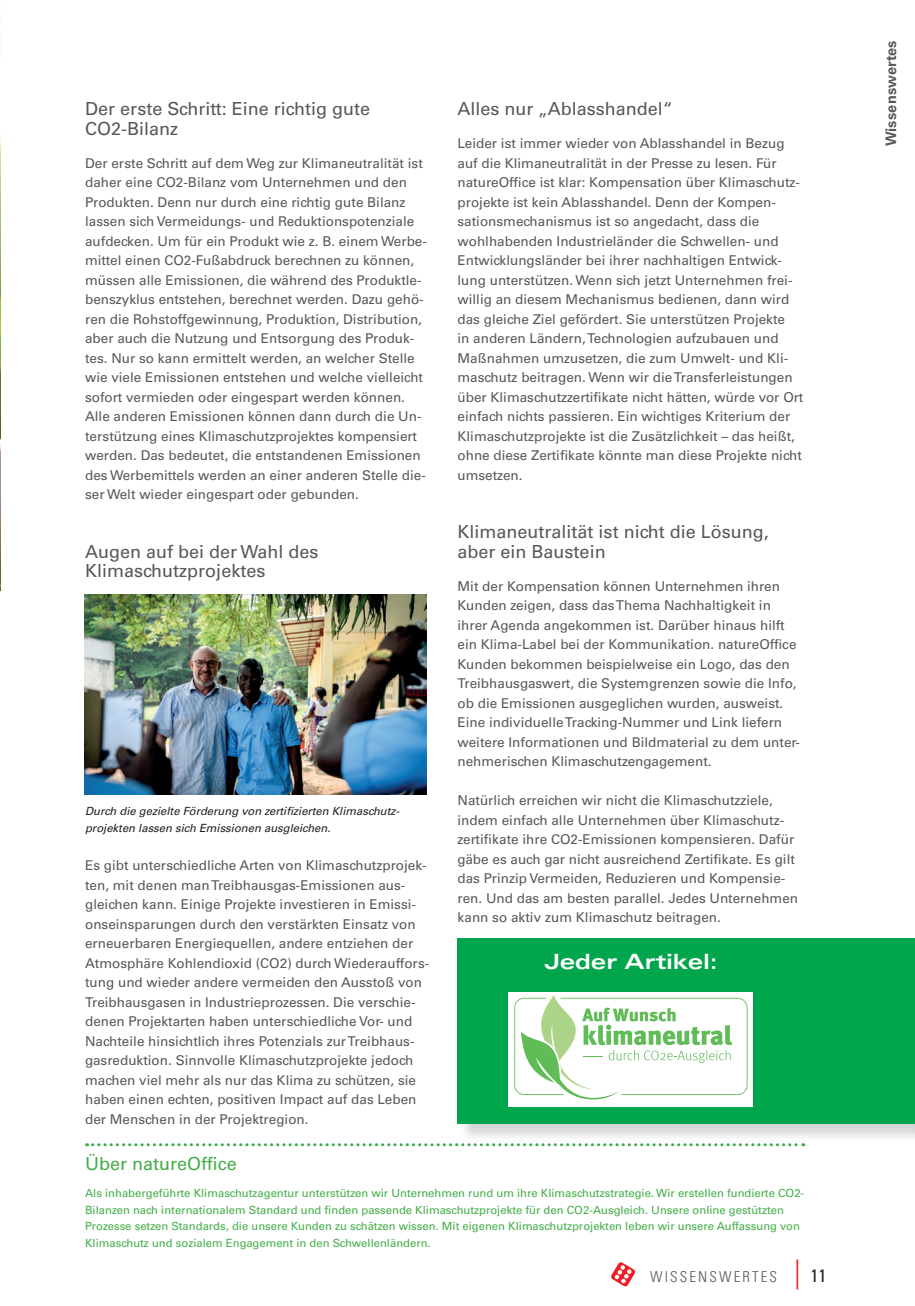
<style>
.page{position:relative;width:915px;height:1306px;background:#fff}
.page>*{position:absolute;margin:0;border:0;box-sizing:border-box;transform-origin:0 0}
.t1{font:700 expanded 21px "Univers LT Std";color:#fff}
.t2{font:18px/19.5px "Univers LT Std";color:#57585a}
.t3{font:18px "Univers LT Std";color:#43ae48}
.t4{font:condensed 18px "Univers LT Std";color:#231f20}
.t5{font:300 condensed 15px "Univers LT Std";letter-spacing:.14em;color:#57585a}
.t6{font:700 14.55px "Univers LT Std";letter-spacing:.01em;color:#57585a}
.t7{font:13.5px/19.5px "Univers LT Std";color:#57585a}
.t8{font:11.25px/16.5px "Univers LT Std";color:#43ae48}
.t9{font:italic 11.25px/16.5px "Univers LT Std";color:#231f20}
.s1{font-weight:300;font-size:30px;color:#ee1d23}
</style>
<div class="page">
<svg style="left:611px;top:1262px;width:24px;height:24px"></svg>
<img style="left:0;top:0;width:1px;height:591px">
<img style="left:459px;top:1123px;width:455px;height:14px">
<div style="left:457px;top:938px;width:457px;height:185px;background:#00a54c"></div>
<div style="left:508px;top:992px;width:245px;height:114px;background:#fff"></div>
<svg style="left:514px;top:995px;width:233px;height:104px"></svg>
<svg style="left:87px;top:1143px;width:716px;height:3px"></svg>
<img style="left:85px;top:595px;width:341px;height:199px">
<h2 class="t2" style="left:85px;top:99px;width:286px">Der erste Schritt: Eine richtig gute<br>CO2-Bilanz</h2>
<p class="t7" style="left:85px;top:153px;width:343px">Der erste Schritt auf dem Weg zur Klimaneutralität ist daher eine CO2-Bilanz vom Unternehmen und den Produkten. Denn nur durch eine richtig gute Bilanz lassen sich Vermeidungs- und Reduktionspotenziale aufdecken. Um für ein Produkt wie z. B. einem Werbe&shy;mittel einen CO2-Fußabdruck berechnen zu können, müssen alle Emissionen, die während des Produktle&shy;benszyklus entstehen, berechnet werden. Dazu gehö&shy;ren die Rohstoffgewinnung, Produktion, Distribution, aber auch die Nutzung und Entsorgung des Produk&shy;tes. Nur so kann ermittelt werden, an welcher Stelle wie viele Emissionen entstehen und welche vielleicht sofort vermieden oder eingespart werden können.<br>Alle anderen Emissionen können dann durch die Un&shy;terstützung eines Klimaschutzprojektes kompensiert werden. Das bedeutet, die entstandenen Emissionen des Werbemittels werden an einer anderen Stelle die&shy;ser Welt wieder eingespart oder gebunden.</p>
<h2 class="t2" style="left:85px;top:542px;width:235px">Augen auf bei der Wahl des<br>Klimaschutzprojektes</h2>
<p class="t9" style="left:85px;top:803px;width:316px">Durch die gezielte Förderung von zertifizierten Klimaschutz&shy;projekten lassen sich Emissionen ausgleichen.</p>
<p class="t7" style="left:85px;top:855px;width:345px">Es gibt unterschiedliche Arten von Klimaschutzprojek&shy;ten, mit denen man Treibhausgas-Emissionen aus&shy;gleichen kann. Einige Projekte investieren in Emissi&shy;onseinsparungen durch den verstärkten Einsatz von erneuerbaren Energiequellen, andere entziehen der Atmosphäre Kohlendioxid (CO2) durch Wiederauffors&shy;tung und wieder andere vermeiden den Ausstoß von Treibhausgasen in Industrieprozessen. Die verschie&shy;denen Projektarten haben unterschiedliche Vor- und Nachteile hinsichtlich ihres Potenzials zur Treibhaus&shy;gasreduktion. Sinnvolle Klimaschutzprojekte jedoch machen viel mehr als nur das Klima zu schützen, sie haben einen echten, positiven Impact auf das Leben der Menschen in der Projektregion.</p>
<h2 class="t2" style="left:457px;top:99px;width:217px">Alles nur „Ablasshandel“</h2>
<p class="t7" style="left:457px;top:134px;width:347px">Leider ist immer wieder von Ablasshandel in Bezug auf die Klimaneutralität in der Presse zu lesen. Für natureOffice ist klar: Kompensation über Klimaschutz&shy;projekte ist kein Ablasshandel. Denn der Kompen&shy;sationsmechanismus ist so angedacht, dass die wohlhabenden Industrieländer die Schwellen- und Entwicklungsländer bei ihrer nachhaltigen Entwick&shy;lung unterstützen. Wenn sich jetzt Unternehmen frei&shy;willig an diesem Mechanismus bedienen, dann wird das gleiche Ziel gefördert. Sie unterstützen Projekte<br>in anderen Ländern, Technologien aufzubauen und Maßnahmen umzusetzen, die zum Umwelt- und Kli&shy;maschutz beitragen. Wenn wir die Transferleistungen über Klimaschutzzertifikate nicht hätten, würde vor Ort einfach nichts passieren. Ein wichtiges Kriterium der Klimaschutzprojekte ist die Zusätzlichkeit – das heißt, ohne diese Zertifikate könnte man diese Projekte nicht umsetzen.</p>
<h2 class="t2" style="left:457px;top:522px;width:312px">Klimaneutralität ist nicht die Lösung, aber ein Baustein</h2>
<p class="t7" style="left:457px;top:576px;width:344px">Mit der Kompensation können Unternehmen ihren Kunden zeigen, dass das Thema Nachhaltigkeit in ihrer Agenda angekommen ist. Darüber hinaus hilft ein Klima-Label bei der Kommunikation. natureOffice Kunden bekommen beispielweise ein Logo, das den Treibhausgaswert, die Systemgrenzen sowie die Info, ob die Emissionen ausgeglichen wurden, ausweist.<br>Eine individuelle Tracking-Nummer und Link liefern weitere Informationen und Bildmaterial zu dem unter&shy;nehmerischen Klimaschutzengagement.</p>
<p class="t7" style="left:457px;top:791px;width:342px">Natürlich erreichen wir nicht die Klimaschutzziele, indem einfach alle Unternehmen über Klimaschutz&shy;zertifikate ihre CO2-Emissionen kompensieren. Dafür gäbe es auch gar nicht ausreichend Zertifikate. Es gilt das Prinzip Vermeiden, Reduzieren und Kompensie&shy;ren. Und das am besten parallel. Jedes Unternehmen kann so aktiv zum Klimaschutz beitragen.</p>
<h1 class="t1" style="left:544px;top:949px;width:174px">Jeder Artikel:</h1>
<h2 class="t3" style="left:85px;top:1152px;width:153px">Über natureOffice</h2>
<p class="t8" style="left:85px;top:1184px;width:720px">Als inhabergeführte Klimaschutzagentur unterstützen wir Unternehmen rund um ihre Klimaschutzstrategie. Wir erstellen fundierte CO2- Bilanzen nach internationalem Standard und finden passende Klimaschutzprojekte für den CO2-Ausgleich. Unsere online gestützten Prozesse setzen Standards, die unsere Kunden zu schätzen wissen. Mit eigenen Klimaschutzprojekten leben wir unsere Auffassung von Klimaschutz und sozialem Engagement in den Schwellenländern.</p>
<p class="t5" style="left:650px;top:1267px;width:128px">WISSENSWERTES</p>
<h2 class="t4" style="left:793px;top:1263px;width:34px"><span class="s1">|</span> 11</h2>
<p class="t6" style="left:882px;top:146px;width:107px;rotate:-90deg">Wissenswertes</p>
</div>
